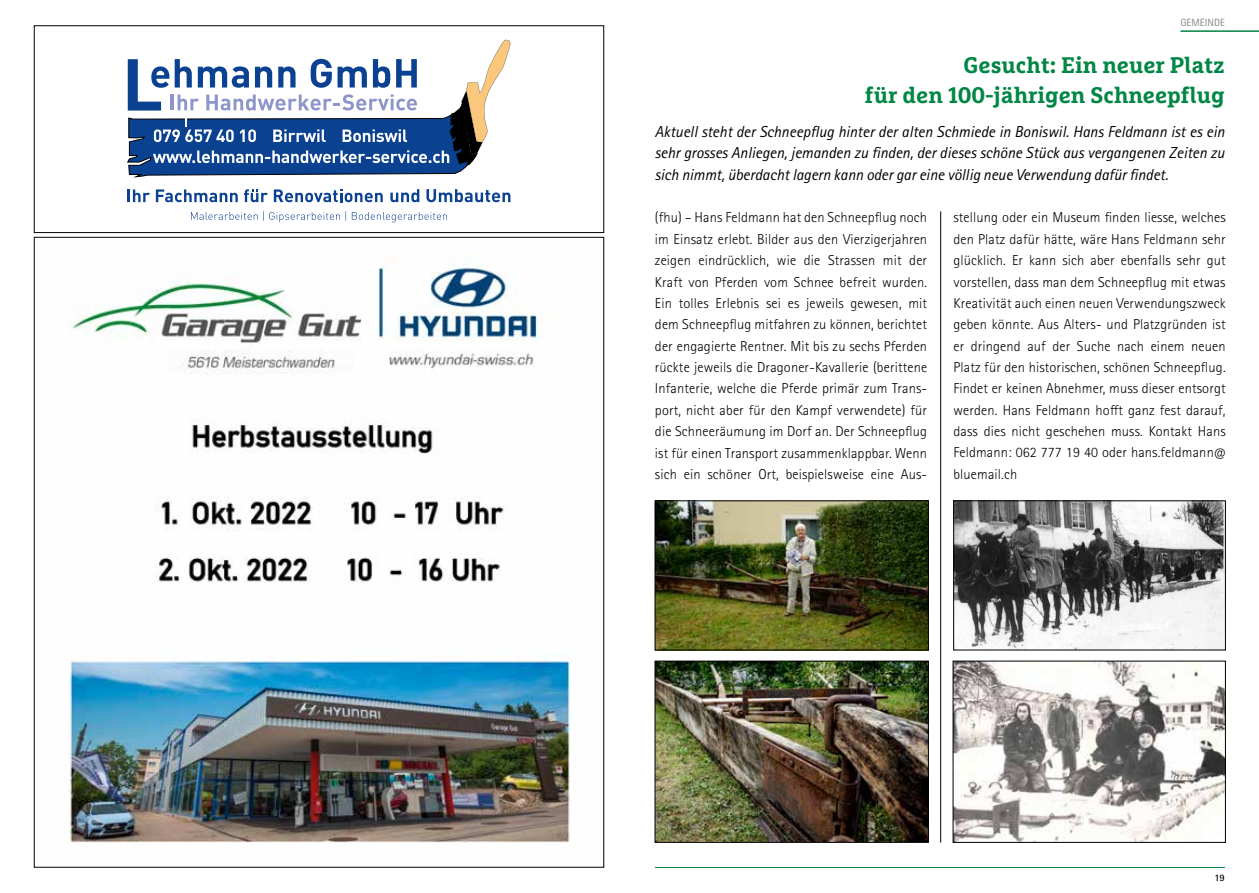
<style>
.page{position:relative;width:1259px;height:893px;background:#fff}
.page>*{position:absolute;margin:0;border:0;box-sizing:border-box;transform-origin:0 0}
.t1{font:700 22.5px/30px "Marselis Slab Pro";color:#008645;text-align:right}
.t2{font:italic 15.9px/21.3px "Rotis Sans Serif Std";color:#000;text-align:justify}
.t3{font:300 14.4px/21.3px "Rotis Sans Serif Std";letter-spacing:.01em;color:#000;text-align:justify}
.t4{font:10.5px "Rotis Sans Serif Std";color:#868786}
.t5{font:700 9.9px "Rotis Sans Serif Std";color:#000}
</style>
<div class="page">
<hr style="left:1180px;top:30px;width:79px;height:2px;background:#008645">
<hr style="left:655px;top:867px;width:570px;height:1px;background:#008645">
<hr style="left:940px;top:211px;width:1px;height:632px;background:#000">
<img style="left:657px;top:663px;width:269px;height:178px">
<div style="left:655px;top:661px;width:273px;height:182px;border:1px solid #000"></div>
<img style="left:955px;top:663px;width:268px;height:178px">
<div style="left:953px;top:661px;width:272px;height:182px;border:1px solid #000"></div>
<img style="left:657px;top:503px;width:269px;height:145px">
<div style="left:655px;top:501px;width:273px;height:149px;border:1px solid #000"></div>
<img style="left:955px;top:503px;width:268px;height:145px">
<svg style="left:274px;top:189px;width:109px;height:13px"></svg>
<svg style="left:244px;top:189px;width:24px;height:13px"></svg>
<svg style="left:156px;top:189px;width:82px;height:13px"></svg>
<svg style="left:128px;top:189px;width:22px;height:13px"></svg>
<svg style="left:426px;top:189px;width:84px;height:13px"></svg>
<svg style="left:390px;top:189px;width:29px;height:13px"></svg>
<svg style="left:191px;top:211px;width:256px;height:11px"></svg>
<svg style="left:127px;top:40px;width:383px;height:137px"></svg>
<div style="left:34px;top:26px;width:570px;height:207px;border:1px solid #000"></div>
<img style="left:68px;top:255px;width:503px;height:588px">
<p class="t4" style="left:1180px;top:16px;width:46px">GEMEINDE</p>
<h1 class="t1" style="left:865px;top:50px;width:361px">Gesucht: Ein neuer Platz<br>für den 100-jährigen Schneepflug</h1>
<p class="t2" style="left:655px;top:121px;width:571px">Aktuell steht der Schneepflug hinter der alten Schmiede in Boniswil. Hans Feldmann ist es ein sehr grosses Anliegen, jemanden zu finden, der dieses schöne Stück aus vergangenen Zeiten zu sich nimmt, überdacht lagern kann oder gar eine völlig neue Verwendung dafür findet.</p>
<p class="t3" style="left:655px;top:207px;width:274px">(fhu) – Hans Feldmann hat den Schneepflug noch im Einsatz erlebt. Bilder aus den Vierzigerjahren zeigen eindrücklich, wie die Strassen mit der Kraft von Pferden vom Schnee befreit wurden.<br>Ein tolles Erlebnis sei es jeweils gewesen, mit dem Schneepflug mitfahren zu können, berichtet der engagierte Rentner. Mit bis zu sechs Pferden rückte jeweils die Dragoner-Kavallerie (berittene Infanterie, welche die Pferde primär zum Trans&shy;port, nicht aber für den Kampf verwendete) für die Schneeräumung im Dorf an. Der Schneepflug ist für einen Transport zusammenklappbar. Wenn sich ein schöner Ort, beispielsweise eine Aus-</p>
<p class="t3" style="left:953px;top:207px;width:274px">stellung oder ein Museum finden liesse, welches den Platz dafür hätte, wäre Hans Feldmann sehr glücklich. Er kann sich aber ebenfalls sehr gut vorstellen, dass man dem Schneepflug mit etwas Kreativität auch einen neuen Verwendungszweck geben könnte. Aus Alters- und Platzgründen ist er dringend auf der Suche nach einem neuen Platz für den historischen, schönen Schneepflug.<br>Findet er keinen Abnehmer, muss dieser entsorgt werden. Hans Feldmann hofft ganz fest darauf, dass dies nicht geschehen muss. Kontakt Hans Feldmann: 062 777 19 40 oder hans.feldmann@ bluemail.ch</p>
<p class="t5" style="left:1214px;top:871px;width:12px">19</p>
</div>
